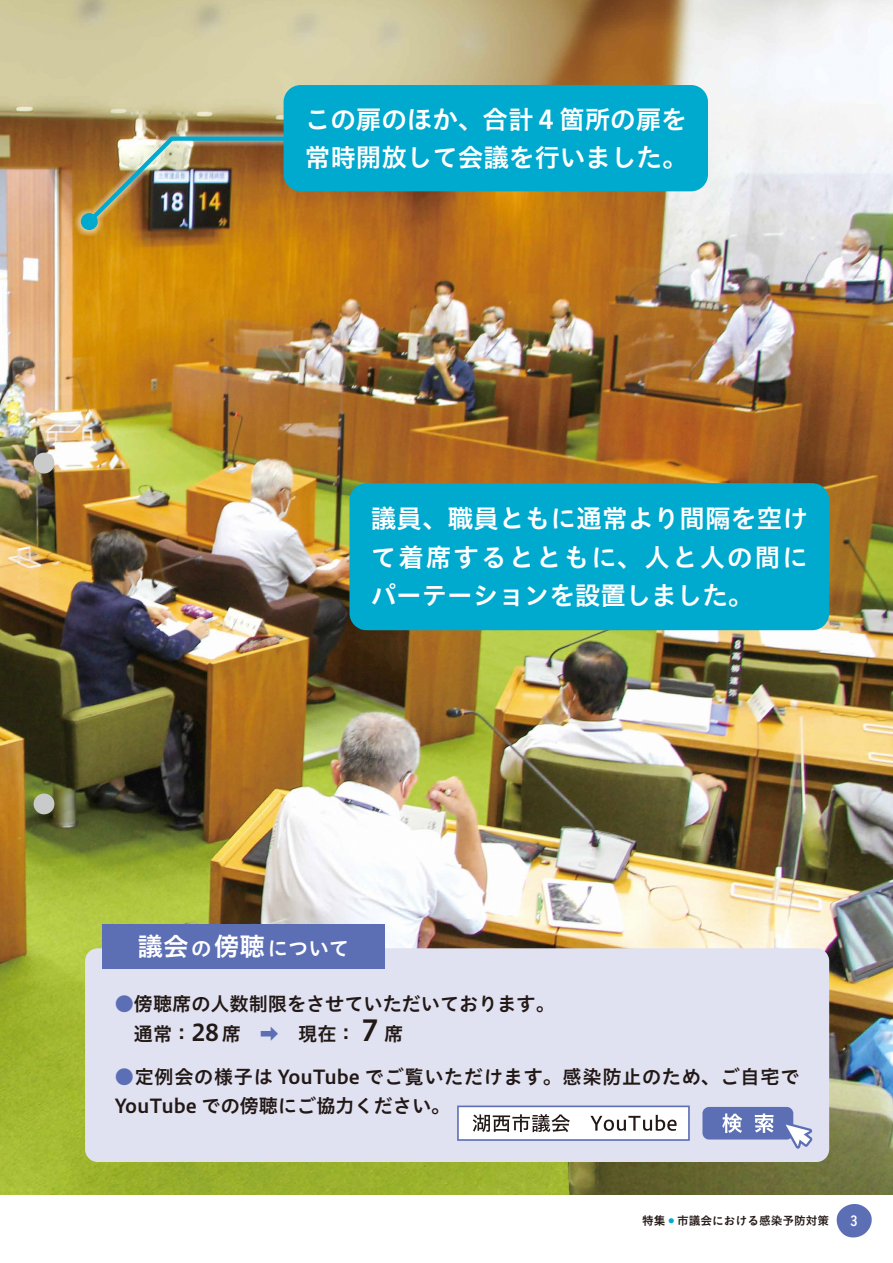
<style>
.page{position:relative;width:893px;height:1263px;background:#fff}
.page>*{position:absolute;margin:0;border:0;box-sizing:border-box;transform-origin:0 0}
.t1{font:25.5px/38.2px "Hiragino UD Sans Std W6";color:#fff}
.t2{font:20.4px "Hiragino UD Sans Std W6";color:#fff}
.t3{font:19.2px/29.7px "Hiragino UD Sans Std W6";letter-spacing:.02em;color:#221815}
.t4{font:19.2px/29.7px "Hiragino UD Sans Std W6";color:#221815}
.t5{font:13.8px "Koburina Go Std W6";color:#fff}
.t6{font:11.7px "Koburina Go Std W6";color:#221815}
.s1{font-size:25.5px}
.s2{color:#5c6fb4}
.s3{font-size:22.95px}
.s4{font-size:28.65px}
</style>
<div class="page">
<img style="left:0;top:0;width:893px;height:1195px">
<svg style="left:75px;top:130px;width:216px;height:106px"></svg>
<img style="left:83px;top:134px;width:207px;height:94px">
<div style="left:81px;top:213px;width:17px;height:17px;background:#00a9ce;border-radius:50%"></div>
<div style="left:286px;top:87px;width:420px;height:102px;background:#00a9ce;border-radius:15px"></div>
<div style="left:284px;top:85px;width:424px;height:106px;border:4px solid #00a9ce;border-radius:15px"></div>
<div style="left:352px;top:485px;width:475px;height:143px;background:#00a9ce;border-radius:15px"></div>
<div style="left:349px;top:483px;width:480px;height:147px;border:4px solid #00a9ce;border-radius:15px"></div>
<div style="left:85px;top:948px;width:744px;height:214px;background:#e0e1f1;border-radius:13px"></div>
<svg style="left:457px;top:1105px;width:233px;height:36px"></svg>
<div style="left:702px;top:1107px;width:91px;height:32px;background:#5c6fb4;border-radius:7px"></div>
<svg style="left:722px;top:1113px;width:20px;height:20px"></svg>
<svg style="left:755px;top:1113px;width:19px;height:20px"></svg>
<svg style="left:783px;top:1122px;width:29px;height:27px"></svg>
<div style="left:102px;top:924px;width:283px;height:44px;background:#5c6fb4"></div>
<svg style="left:836px;top:1204px;width:36px;height:34px"></svg>
<div style="left:34px;top:453px;width:20px;height:20px;background:#c9caca;border-radius:50%"></div>
<div style="left:34px;top:793px;width:20px;height:21px;background:#c9caca;border-radius:50%"></div>
<p class="t1" style="left:305px;top:99px;width:384px">この扉のほか、合計４箇所の扉を常時開放して会議を行いました。</p>
<p class="t1" style="left:371px;top:498px;width:439px;text-align:justify">議員、職員ともに通常より間隔を空けて着席するとともに、人と人の間にパーテーションを設置しました。</p>
<p class="t2" style="left:138px;top:932px;width:213px"><span class="s1">議会</span>の<span class="s1">傍聴</span>について</p>
<p class="t4" style="left:115px;top:988px;width:442px"><span class="s2">●</span>傍聴席の人数制限をさせていただいております。　通常：<span class="s3">28</span>席　<span class="s2">➡</span>　現在：<span class="s4">７</span>席</p>
<p class="t3" style="left:115px;top:1060px;width:686px"><span class="s2">●</span>定例会の様子は YouTube でご覧いただけます。感染防止のため、ご自宅で<br>YouTube での傍聴にご協力ください。</p>
<p class="t6" style="left:642px;top:1212px;width:189px">特集 <sup>●</sup> 市議会における感染予防対策</p>
<p class="t5" style="left:850px;top:1210px;width:8px">3</p>
</div>
